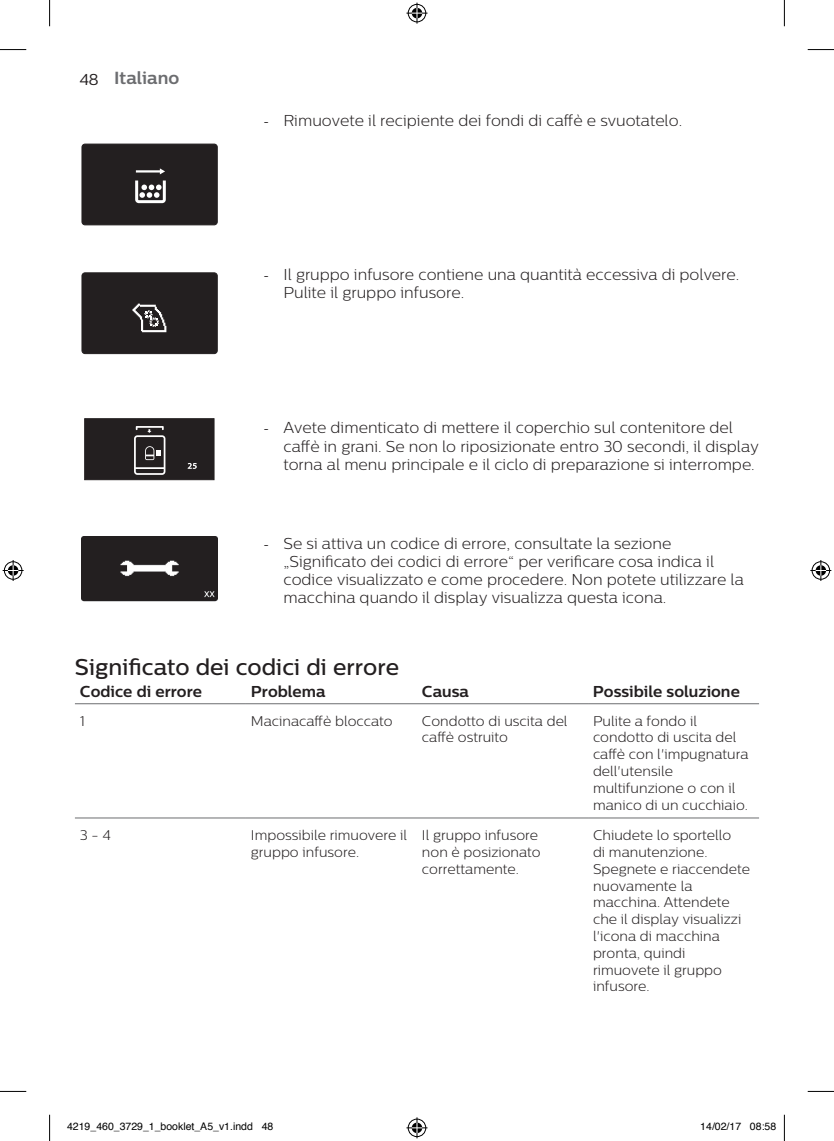
<style>
.page{position:relative;width:834px;height:1141px;background:#fff}
.page>*{position:absolute;margin:0;border:0;box-sizing:border-box;transform-origin:0 0}
.t1{font:500 22.75px "Centrale Sans";color:#231f20}
.t2{font:700 17.5px "Centrale Sans";color:#6c6d70}
.t3{font:300 15.75px/18.2px "Centrale Sans";color:#231f20}
.t4{font:700 15.75px "Centrale Sans";color:#231f20}
.t5{font:300 14px/16.8px "Centrale Sans";color:#231f20}
.t6{font:10.5px "Helvetica";color:#000}
.s1{font-weight:400;font-size:15.75px;color:#231f20}
.s2{font-family:"Minion Pro";font-weight:400}
</style>
<div class="page">
<hr style="left:75px;top:703px;width:171px;height:1px;background:#6c6d70">
<hr style="left:246px;top:703px;width:171px;height:1px;background:#6c6d70">
<hr style="left:417px;top:703px;width:171px;height:1px;background:#6c6d70">
<hr style="left:588px;top:703px;width:170px;height:1px;background:#6c6d70">
<hr style="left:75px;top:817px;width:171px;height:1px;background:#6c6d70">
<hr style="left:246px;top:817px;width:171px;height:1px;background:#6c6d70">
<hr style="left:417px;top:817px;width:171px;height:1px;background:#6c6d70">
<hr style="left:588px;top:817px;width:170px;height:1px;background:#6c6d70">
<div style="left:82px;top:144px;width:135px;height:81px;background:#231f20;border-radius:3px"></div>
<div style="left:82px;top:144px;width:135px;height:81px;border:1px solid #231f20;border-radius:3px"></div>
<svg style="left:136px;top:168px;width:29px;height:6px"></svg>
<svg style="left:135px;top:180px;width:31px;height:23px"></svg>
<div style="left:82px;top:273px;width:135px;height:81px;background:#231f20;border-radius:3px"></div>
<div style="left:82px;top:273px;width:135px;height:81px;border:1px solid #231f20;border-radius:3px"></div>
<svg style="left:132px;top:304px;width:34px;height:28px"></svg>
<div style="left:84px;top:418px;width:130px;height:62px;background:#231f20;border:1px solid #231f20"></div>
<svg style="left:134px;top:426px;width:31px;height:49px"></svg>
<svg style="left:188px;top:463px;width:9px;height:6px"></svg>
<img style="left:81px;top:537px;width:136px;height:65px">
<svg style="left:0;top:49px;width:26px;height:1px"></svg>
<svg style="left:807px;top:49px;width:26px;height:1px"></svg>
<svg style="left:0;top:1091px;width:26px;height:1px"></svg>
<svg style="left:807px;top:1091px;width:26px;height:1px"></svg>
<svg style="left:49px;top:0;width:1px;height:26px"></svg>
<svg style="left:49px;top:1115px;width:1px;height:26px"></svg>
<svg style="left:783px;top:0;width:1px;height:26px"></svg>
<svg style="left:783px;top:1115px;width:1px;height:26px"></svg>
<svg style="left:406px;top:3px;width:21px;height:21px"></svg>
<svg style="left:406px;top:1117px;width:21px;height:21px"></svg>
<svg style="left:3px;top:560px;width:21px;height:21px"></svg>
<svg style="left:810px;top:560px;width:21px;height:21px"></svg>
<p class="t2" style="left:79px;top:68px;width:101px"><span class="s1">48</span> Italiano</p>
<p class="t3" style="left:263px;top:111px;width:420px"><span class="s2">-</span> Rimuovete il recipiente dei fondi di caffè e svuotatelo.</p>
<p class="t3" style="left:283px;top:265px;width:457px;text-indent:-20px"><span class="s2">-</span> Il gruppo infusore contiene una quantità eccessiva di polvere.<br>Pulite il gruppo infusore.</p>
<p class="t3" style="left:283px;top:419px;width:477px;text-indent:-20px"><span class="s2">-</span> Avete dimenticato di mettere il coperchio sul contenitore del caffè in grani. Se non lo riposizionate entro 30 secondi, il display torna al menu principale e il ciclo di preparazione si interrompe.</p>
<p class="t3" style="left:283px;top:534px;width:462px;text-indent:-20px"><span class="s2">-</span> Se si attiva un codice di errore, consultate la sezione „Significato dei codici di errore“ per verificare cosa indica il codice visualizzato e come procedere. Non potete utilizzare la macchina quando il display visualizza questa icona.</p>
<h1 class="t1" style="left:75px;top:653px;width:326px">Significato dei codici di errore</h1>
<p class="t4" style="left:80px;top:682px;width:124px">Codice di errore</p>
<p class="t4" style="left:251px;top:682px;width:76px">Problema</p>
<p class="t4" style="left:422px;top:682px;width:48px">Causa</p>
<p class="t4" style="left:592px;top:682px;width:148px">Possibile soluzione</p>
<p class="t5" style="left:80px;top:712px;width:7px">1</p>
<p class="t5" style="left:251px;top:712px;width:143px">Macinacaffè bloccato</p>
<p class="t5" style="left:422px;top:712px;width:147px">Condotto di uscita del caffè ostruito</p>
<p class="t5" style="left:593px;top:712px;width:157px">Pulite a fondo il condotto di uscita del caffè con l'impugnatura dell'utensile multifunzione o con il manico di un cucchiaio.</p>
<p class="t5" style="left:80px;top:827px;width:32px">3 - 4</p>
<p class="t5" style="left:251px;top:827px;width:158px">Impossibile rimuovere il gruppo infusore.</p>
<p class="t5" style="left:422px;top:827px;width:120px">Il gruppo infusore non è posizionato correttamente.</p>
<p class="t5" style="left:593px;top:827px;width:158px">Chiudete lo sportello<br>di manutenzione.<br>Spegnete e riaccendete nuovamente la macchina. Attendete che il display visualizzi l'icona di macchina pronta, quindi rimuovete il gruppo infusore.</p>
<p class="t6" style="left:67px;top:1119px;width:208px">4219_460_3729_1_booklet_A5_v1.indd 48</p>
<p class="t6" style="left:700px;top:1119px;width:77px">14/02/17 08:58</p>
</div>
